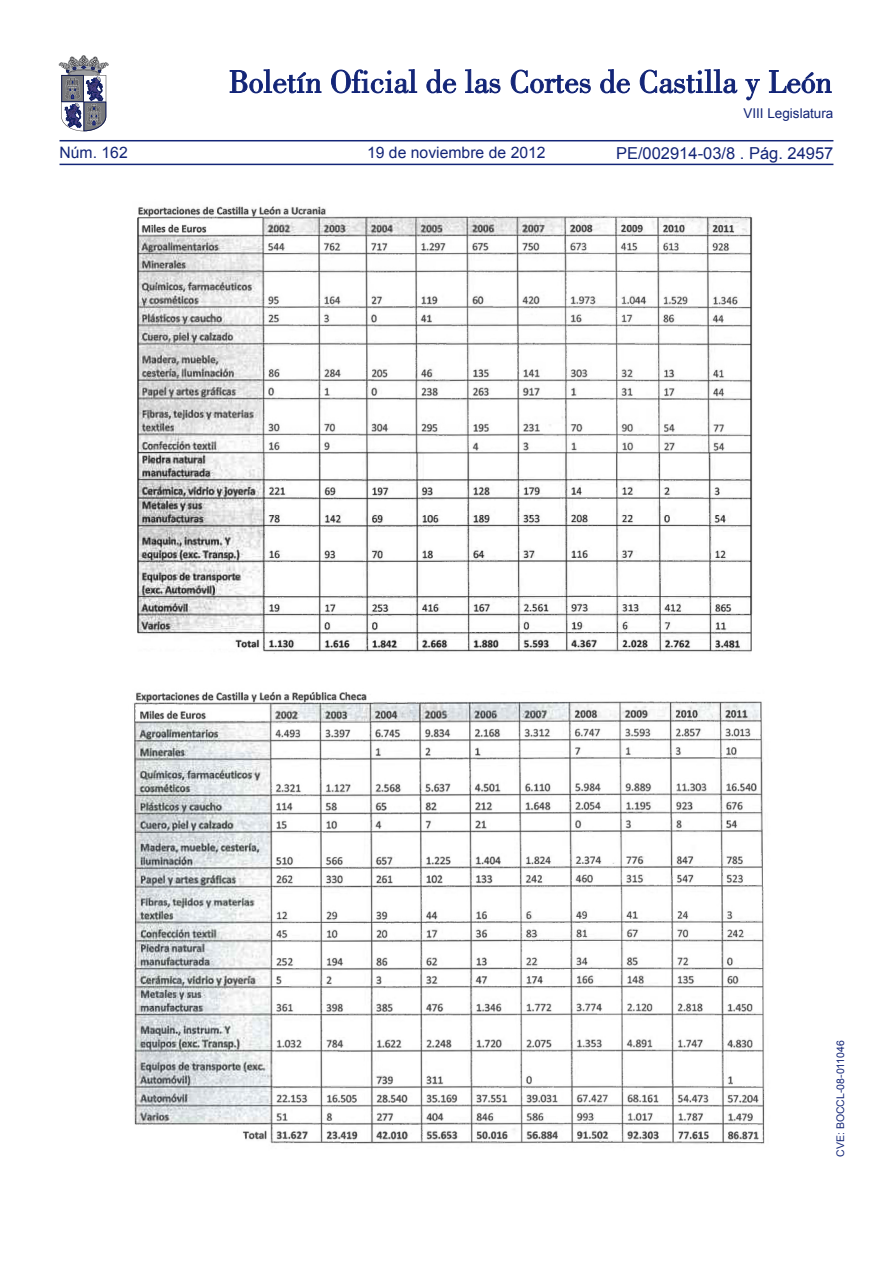
<style>
.page{position:relative;width:893px;height:1263px;background:#fff}
.page>*{position:absolute;margin:0;border:0;box-sizing:border-box;transform-origin:0 0}
.t1{font:16.5px "Arial";color:#132577}
.t2{font:15.75px "Arial";color:#132577}
.t3{font:13.5px "Arial";color:#132577}
.TEXTO_NORMAL{font:10.5px "Arial";color:#132577}
</style>
<div class="page">
<hr style="left:60px;top:164px;width:773px;height:1px;background:#132577">
<hr style="left:60px;top:140px;width:773px;height:1px;background:#132577">
<svg style="left:230px;top:69px;width:91px;height:24px"></svg>
<svg style="left:331px;top:69px;width:86px;height:24px"></svg>
<svg style="left:426px;top:69px;width:30px;height:24px"></svg>
<svg style="left:465px;top:69px;width:35px;height:24px"></svg>
<svg style="left:511px;top:70px;width:80px;height:23px"></svg>
<svg style="left:600px;top:69px;width:30px;height:24px"></svg>
<svg style="left:640px;top:69px;width:97px;height:24px"></svg>
<svg style="left:745px;top:79px;width:15px;height:21px"></svg>
<svg style="left:769px;top:70px;width:62px;height:23px"></svg>
<svg style="left:59px;top:55px;width:49px;height:76px"></svg>
<img style="left:137px;top:206px;width:616px;height:448px">
<img style="left:133px;top:691px;width:632px;height:453px">
<p class="t2" style="left:60px;top:142px;width:70px">Núm. 162</p>
<p class="t2" style="left:367px;top:142px;width:180px">19 de noviembre de 2012</p>
<p class="t3" style="left:743px;top:105px;width:92px">VIII Legislatura</p>
<p class="t1" style="left:616px;top:142px;width:219px">PE/002914-03/8 . Pág. 24957</p>
<p class="TEXTO_NORMAL" style="left:834px;top:1157px;width:118px;rotate:-90deg">CVE: BOCCL-08-011046</p>
</div>
